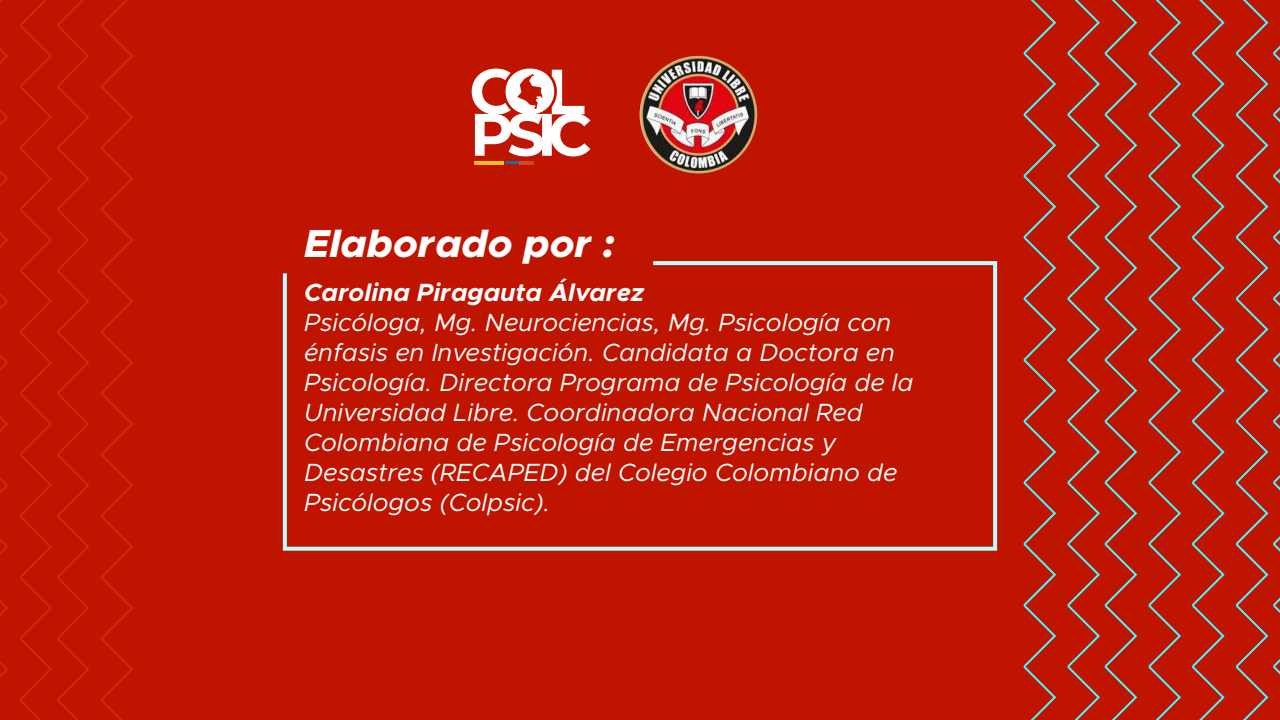
<style>
.page{position:relative;width:1280px;height:720px;background:#bf1400}
.page>*{position:absolute;margin:0;border:0;box-sizing:border-box;transform-origin:0 0}
.t1{font:italic 800 39.2px "Metropolis";color:#fff}
.t2{font:italic 25px/30px "Metropolis";color:#fff}
.t3{font:italic 700 25px "Metropolis";color:#fff}
</style>
<div class="page">
<svg style="left:1023px;top:0;width:33px;height:720px"></svg>
<svg style="left:1067px;top:0;width:71px;height:720px"></svg>
<svg style="left:1148px;top:0;width:33px;height:720px"></svg>
<svg style="left:1192px;top:0;width:33px;height:720px"></svg>
<svg style="left:1235px;top:0;width:45px;height:720px"></svg>
<svg style="left:0;top:0;width:8px;height:677px"></svg>
<svg style="left:20px;top:0;width:69px;height:720px"></svg>
<svg style="left:101px;top:0;width:32px;height:720px"></svg>
<svg style="left:282px;top:261px;width:716px;height:290px"></svg>
<svg style="left:472px;top:69px;width:118px;height:87px"></svg>
<hr style="left:475px;top:162px;width:28px;height:2px;background:#ecc01c">
<svg style="left:505px;top:162px;width:28px;height:2px"></svg>
<img style="left:640px;top:56px;width:117px;height:117px;border-radius:59px">
<h1 class="t1" style="left:304px;top:218px;width:312px">Elaborado por :</h1>
<p class="t3" style="left:304px;top:277px;width:342px">Carolina Piragauta Álvarez</p>
<p class="t2" style="left:304px;top:307px;width:611px">Psicóloga, Mg. Neurociencias, Mg. Psicología con énfasis en Investigación. Candidata a Doctora en Psicología. Directora Programa de Psicología de la Universidad Libre. Coordinadora Nacional Red Colombiana de Psicología de Emergencias y Desastres (RECAPED) del Colegio Colombiano de Psicólogos (Colpsic).</p>
</div>
